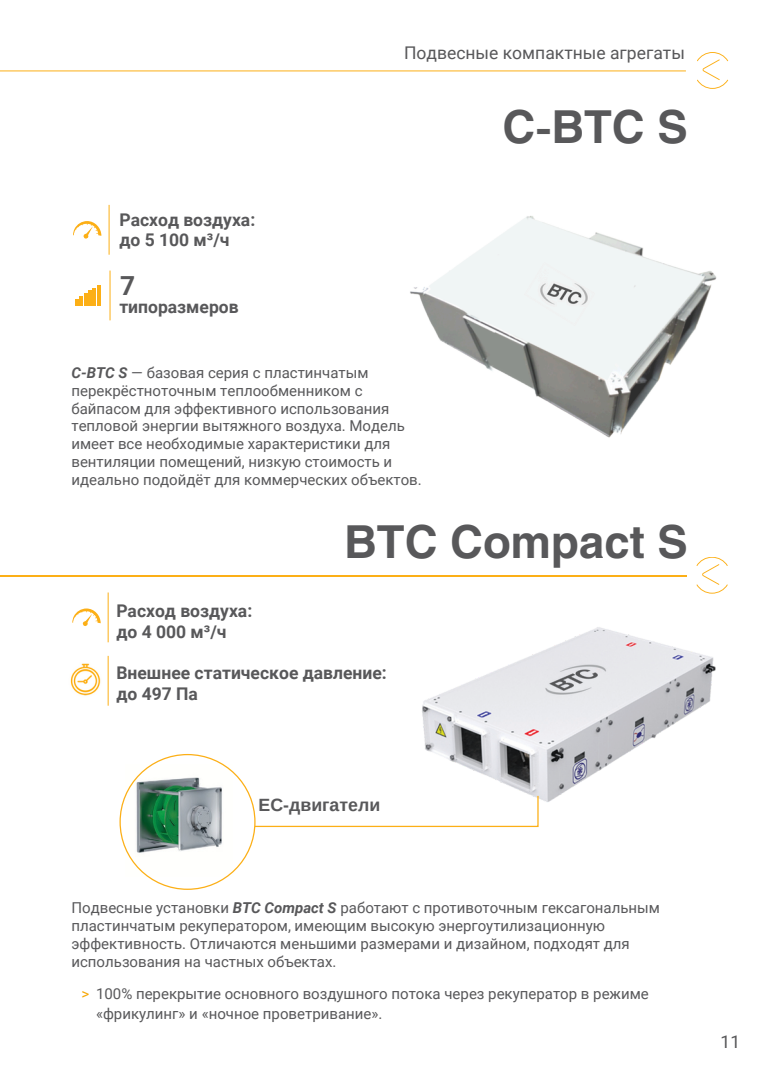
<style>
.page{position:relative;width:780px;height:1088px;background:#fff}
.page>*{position:absolute;margin:0;border:0;box-sizing:border-box;transform-origin:0 0}
.t1{font:700 45px "Helios";color:#58585a}
.t2{font:700 26.25px "Roboto";color:#58585a}
.t3{font:700 17.75px "Arimo";color:#58585a}
.t4{font:700 17.5px/20.6px "Roboto";color:#58585a}
.t5{font:17.5px "Roboto";color:#58585a}
.t6{font:15px/17.8px "Roboto";color:#58585a}
.s1{font-weight:700;font-style:italic}
.s2{color:#f7a600}
</style>
<div class="page">
<img style="left:422px;top:627px;width:294px;height:193px">
<hr style="left:0;top:575px;width:686px;height:1px;background:#fcaf16">
<svg style="left:696px;top:557px;width:31px;height:36px"></svg>
<svg style="left:119px;top:754px;width:419px;height:135px"></svg>
<img style="left:410px;top:216px;width:306px;height:222px">
<svg style="left:73px;top:221px;width:28px;height:18px"></svg>
<hr style="left:108px;top:205px;width:1px;height:50px;background:#fcaf16">
<svg style="left:75px;top:291px;width:16px;height:14px"></svg>
<hr style="left:93px;top:288px;width:3px;height:17px;background:#fcaf16">
<hr style="left:97px;top:285px;width:3px;height:20px;background:#fcaf16">
<hr style="left:109px;top:270px;width:1px;height:50px;background:#fcaf16">
<svg style="left:72px;top:608px;width:29px;height:18px"></svg>
<hr style="left:108px;top:592px;width:1px;height:50px;background:#fcaf16">
<hr style="left:108px;top:656px;width:1px;height:49px;background:#fcaf16">
<img style="left:70px;top:663px;width:31px;height:33px">
<svg style="left:697px;top:52px;width:30px;height:37px"></svg>
<hr style="left:0;top:70px;width:685px;height:1px;background:#fcaf16">
<p class="t5" style="left:404px;top:43px;width:282px">Подвесные компактные агрегаты</p>
<p class="t4" style="left:119px;top:209px;width:137px">Расход воздуха: до 5 100 м³/ч</p>
<p class="t2" style="left:120px;top:271px;width:17px">7</p>
<p class="t4" style="left:119px;top:297px;width:121px">типоразмеров</p>
<h2 class="t6" style="left:71px;top:364px;width:298px"><span class="s1">C-BTC S</span> — базовая серия с пластинчатым перекрёстноточным теплообменником с</h2>
<h3 class="t6" style="left:71px;top:399px;width:319px">байпасом для эффективного использования</h3>
<h3 class="t6" style="left:71px;top:417px;width:335px">тепловой энергии вытяжного воздуха. Модель</h3>
<p class="t6" style="left:71px;top:435px;width:320px">имеет все необходимые характеристики для</p>
<p class="t6" style="left:71px;top:453px;width:322px">вентиляции помещений, низкую стоимость и</p>
<h3 class="t6" style="left:71px;top:471px;width:351px">идеально подойдёт для коммерческих объектов.</h3>
<p class="t1" style="left:502px;top:99px;width:186px">С-BTC S</p>
<p class="t1" style="left:344px;top:513px;width:344px">BTC Compact S</p>
<p class="t4" style="left:116px;top:601px;width:137px">Расход воздуха: до 4 000 м³/ч</p>
<p class="t4" style="left:116px;top:663px;width:272px">Внешнее статическое давление: до 497 Па</p>
<p class="t3" style="left:258px;top:795px;width:123px">EC-двигатели</p>
<p class="t6" style="left:71px;top:899px;width:589px">Подвесные установки <span class="s1">BTC Compact S</span> работают с противоточным гексагональным пластинчатым рекуператором, имеющим высокую энергоутилизационную эффективность. Отличаются меньшими размерами и дизайном, подходят для использования на частных объектах.</p>
<h3 class="t6" style="left:96px;top:983px;width:554px;line-height:20.6px;text-indent:-15px"><span class="s2">&gt;</span> 100% перекрытие основного воздушного потока через рекуператор в режиме «фрикулинг» и «ночное проветривание».</h3>
<p class="t5" style="left:720px;top:1031px;width:21px">11</p>
</div>
